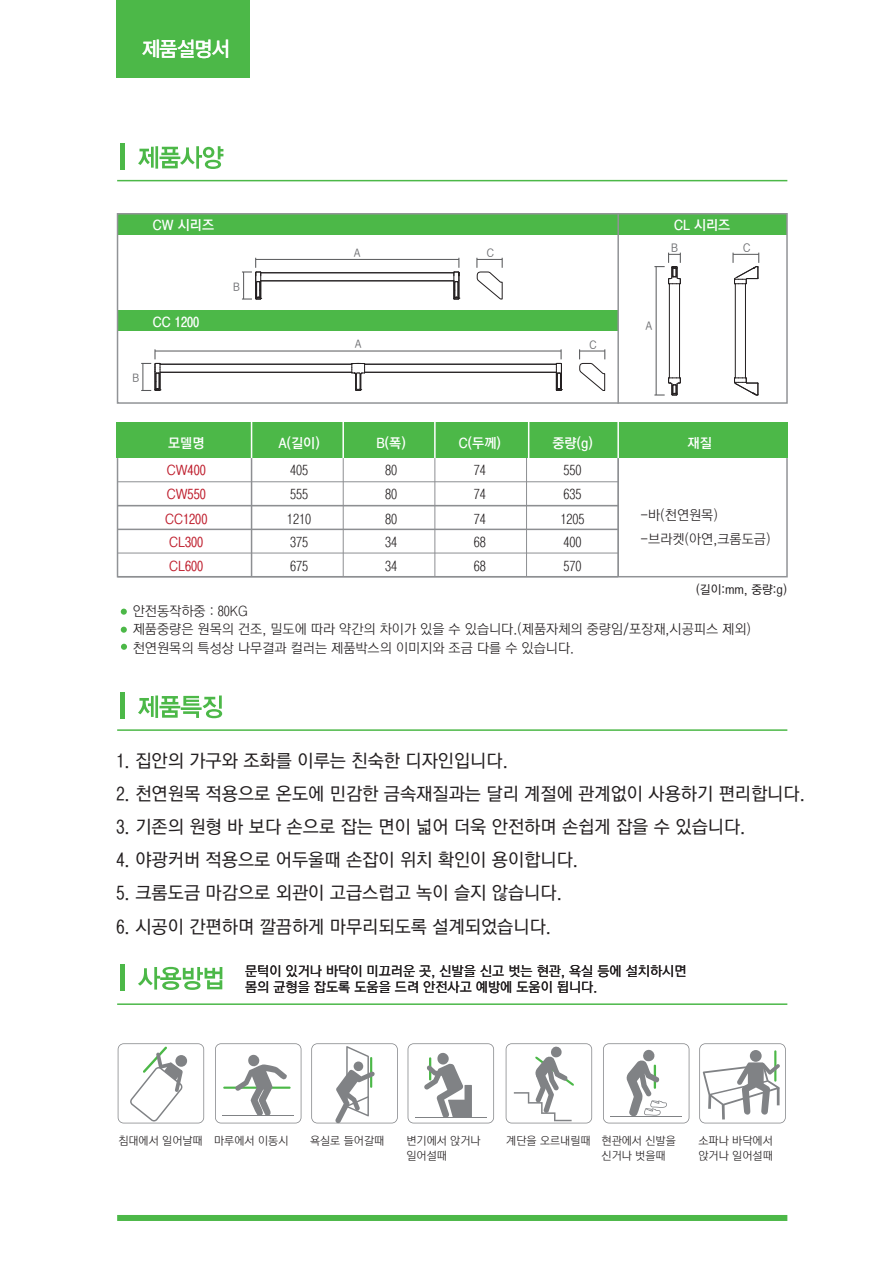
<style>
.page{position:relative;width:893px;height:1263px;background:#fff}
.page>*{position:absolute;margin:0;border:0;box-sizing:border-box;transform-origin:0 0}
.t1{font:20.85px "YDIYGO130 KSCPC EUC H";letter-spacing:-.1em;color:#fff;scale:.93 1}
.t2{font:18px "YGO530";color:#231f20}
.t3{font:13.5px/18.1px "YGO520";color:#231f20}
.t4{font:13.5px/15.3px "YGO530";color:#231f20}
.t5{font:13.5px "YGO540";color:#fff}
.t6{font:13.5px/24.2px "YGO530";color:#be1d2c;text-align:justify}
.t7{font:12px "YGO530";color:#231f20}
.t8{font:11.25px/15.1px "YGO520";color:#231f20}
.t9{font:11.1px "YGO530";color:#6c6d70}
.t10{font:10.8px "YGO530";color:#6c6d70}
</style>
<div class="page">
<hr style="left:251px;top:423px;width:1px;height:154px;background:#8d8f92">
<hr style="left:343px;top:423px;width:1px;height:154px;background:#8d8f92">
<hr style="left:435px;top:423px;width:1px;height:154px;background:#8d8f92">
<hr style="left:526px;top:423px;width:1px;height:154px;background:#8d8f92">
<hr style="left:617px;top:423px;width:2px;height:154px;background:#8d8f92">
<div style="left:118px;top:214px;width:669px;height:20px;background:#4cb848"></div>
<div style="left:118px;top:310px;width:500px;height:21px;background:#4cb848"></div>
<svg style="left:138px;top:967px;width:84px;height:23px"></svg>
<hr style="left:121px;top:964px;width:4px;height:26px;background:#4cb848">
<hr style="left:117px;top:1003px;width:670px;height:2px;background:#4cb848">
<svg style="left:138px;top:146px;width:85px;height:23px"></svg>
<hr style="left:117px;top:180px;width:670px;height:1px;background:#4cb848">
<div style="left:117px;top:1215px;width:670px;height:6px;background:#4cb848"></div>
<div style="left:120px;top:143px;width:5px;height:26px;background:#4cb848"></div>
<svg style="left:138px;top:695px;width:84px;height:23px"></svg>
<div style="left:120px;top:692px;width:5px;height:26px;background:#4cb848"></div>
<hr style="left:117px;top:729px;width:670px;height:2px;background:#4cb848">
<div style="left:116px;top:0;width:134px;height:77px;background:#4cb848"></div>
<svg style="left:215px;top:1043px;width:86px;height:80px"></svg>
<svg style="left:311px;top:1043px;width:87px;height:80px"></svg>
<svg style="left:408px;top:1043px;width:86px;height:80px"></svg>
<svg style="left:118px;top:1043px;width:86px;height:80px"></svg>
<hr style="left:222px;top:1115px;width:71px;height:1px;background:#808285">
<hr style="left:415px;top:1117px;width:71px;height:1px;background:#808285">
<svg style="left:506px;top:1043px;width:86px;height:80px"></svg>
<svg style="left:699px;top:1043px;width:87px;height:80px"></svg>
<svg style="left:603px;top:1043px;width:86px;height:80px"></svg>
<div style="left:117px;top:423px;width:671px;height:35px;background:#4cb848"></div>
<div style="left:117px;top:213px;width:671px;height:191px;border:2px solid #919396"></div>
<svg style="left:121px;top:627px;width:6px;height:6px"></svg>
<svg style="left:121px;top:609px;width:6px;height:6px"></svg>
<svg style="left:121px;top:644px;width:6px;height:6px"></svg>
<svg style="left:476px;top:258px;width:27px;height:42px"></svg>
<svg style="left:579px;top:349px;width:26px;height:42px"></svg>
<svg style="left:732px;top:253px;width:27px;height:143px"></svg>
<svg style="left:242px;top:258px;width:218px;height:42px"></svg>
<svg style="left:654px;top:253px;width:27px;height:143px"></svg>
<hr style="left:656px;top:267px;width:1px;height:128px;background:#57585a">
<svg style="left:141px;top:349px;width:421px;height:42px"></svg>
<hr style="left:118px;top:481px;width:500px;height:1px;background:#8d8f92">
<hr style="left:118px;top:553px;width:500px;height:1px;background:#8d8f92">
<hr style="left:118px;top:576px;width:500px;height:1px;background:#8d8f92">
<hr style="left:118px;top:505px;width:500px;height:1px;background:#8d8f92">
<hr style="left:118px;top:529px;width:500px;height:1px;background:#8d8f92">
<hr style="left:617px;top:214px;width:2px;height:190px;background:#919396">
<hr style="left:251px;top:419px;width:1px;height:39px;background:#fff">
<hr style="left:342px;top:419px;width:2px;height:39px;background:#fff">
<hr style="left:434px;top:419px;width:2px;height:39px;background:#fff">
<hr style="left:528px;top:419px;width:1px;height:39px;background:#fff">
<hr style="left:617px;top:419px;width:2px;height:39px;background:#fff">
<p class="t1" style="left:141px;top:37px;width:97px">제품설명서</p>
<p class="t5" style="left:153px;top:218px;width:63px">CW 시리즈</p>
<p class="t5" style="left:153px;top:316px;width:48px">CC 1200</p>
<p class="t10" style="left:132px;top:373px;width:8px">B</p>
<p class="t10" style="left:233px;top:281px;width:8px">B</p>
<p class="t10" style="left:354px;top:247px;width:8px">A</p>
<p class="t10" style="left:487px;top:247px;width:9px">C</p>
<p class="t10" style="left:355px;top:339px;width:8px">A</p>
<p class="t10" style="left:589px;top:339px;width:9px">C</p>
<p class="t5" style="left:674px;top:218px;width:58px">CL 시리즈</p>
<p class="t9" style="left:671px;top:242px;width:8px">B</p>
<p class="t9" style="left:743px;top:242px;width:9px">C</p>
<p class="t9" style="left:645px;top:321px;width:8px">A</p>
<p class="t5" style="left:168px;top:436px;width:38px">모델명</p>
<p class="t5" style="left:278px;top:436px;width:43px">A(길이)</p>
<p class="t5" style="left:376px;top:436px;width:31px">B(폭)</p>
<p class="t5" style="left:459px;top:436px;width:44px">C(두께)</p>
<p class="t5" style="left:552px;top:436px;width:42px">중량(g)</p>
<p class="t5" style="left:688px;top:436px;width:26px">재질</p>
<p class="t6" style="left:165px;top:459px;width:44px">CW400<br>CW550<br>CC1200</p>
<p class="t6" style="left:169px;top:531px;width:36px;line-height:23.7px">CL300<br>CL600</p>
<p class="t3" style="left:290px;top:462px;width:20px">405</p>
<p class="t3" style="left:385px;top:462px;width:14px">80</p>
<p class="t3" style="left:474px;top:462px;width:14px">74</p>
<p class="t3" style="left:563px;top:462px;width:20px">550</p>
<p class="t3" style="left:290px;top:485px;width:20px">555</p>
<p class="t3" style="left:385px;top:485px;width:14px">80</p>
<p class="t3" style="left:474px;top:485px;width:14px">74</p>
<p class="t3" style="left:563px;top:485px;width:20px">635</p>
<p class="t3" style="left:287px;top:510px;width:26px">1210</p>
<p class="t3" style="left:385px;top:510px;width:14px">80</p>
<p class="t3" style="left:474px;top:510px;width:14px">74</p>
<p class="t3" style="left:560px;top:510px;width:26px">1205</p>
<p class="t3" style="left:290px;top:534px;width:20px">375</p>
<p class="t3" style="left:385px;top:534px;width:14px">34</p>
<p class="t3" style="left:474px;top:534px;width:14px">68</p>
<p class="t3" style="left:563px;top:534px;width:20px">400</p>
<p class="t3" style="left:290px;top:557px;width:20px">675</p>
<p class="t3" style="left:385px;top:557px;width:14px">34</p>
<p class="t3" style="left:474px;top:557px;width:14px">68</p>
<p class="t3" style="left:563px;top:557px;width:20px">570</p>
<p class="t3" style="left:641px;top:504px;width:131px;line-height:24px">-바(천연원목) -브라켓(아연,크롬도금)</p>
<p class="t7" style="left:696px;top:583px;width:92px">(길이:mm, 중량:g)</p>
<p class="t3" style="left:133px;top:603px;width:620px">안전동작하중 : 80KG<br>제품중량은 원목의 건조, 밀도에 따라 약간의 차이가 있을 수 있습니다.(제품자체의 중량임/포장재,시공피스 제외) 천연원목의 특성상 나무결과 컬러는 제품박스의 이미지와 조금 다를 수 있습니다.</p>
<p class="t2" style="left:117px;top:751px;width:393px">1. 집안의 가구와 조화를 이루는 친숙한 디자인입니다.</p>
<p class="t2" style="left:117px;top:784px;width:690px">2. 천연원목 적용으로 온도에 민감한 금속재질과는 달리 계절에 관계없이 사용하기 편리합니다.</p>
<p class="t2" style="left:117px;top:817px;width:631px">3. 기존의 원형 바 보다 손으로 잡는 면이 넓어 더욱 안전하며 손쉽게 잡을 수 있습니다.</p>
<p class="t2" style="left:117px;top:851px;width:463px">4. 야광커버 적용으로 어두울때 손잡이 위치 확인이 용이합니다.</p>
<p class="t2" style="left:117px;top:884px;width:447px">5. 크롬도금 마감으로 외관이 고급스럽고 녹이 슬지 않습니다.</p>
<p class="t2" style="left:117px;top:917px;width:436px">6. 시공이 간편하며 깔끔하게 마무리되도록 설계되었습니다.</p>
<p class="t4" style="left:245px;top:964px;width:443px">문턱이 있거나 바닥이 미끄러운 곳, 신발을 신고 벗는 현관, 욕실 등에 설치하시면 몸의 균형을 잡도록 도움을 드려 안전사고 예방에 도움이 됩니다.</p>
<p class="t8" style="left:118px;top:1134px;width:172px">침대에서 일어날때 마루에서 이동시</p>
<p class="t8" style="left:310px;top:1134px;width:76px">욕실로 들어갈때</p>
<p class="t8" style="left:406px;top:1134px;width:76px">변기에서 앉거나 일어설때</p>
<p class="t8" style="left:601px;top:1134px;width:76px;text-indent:-95px">계단을 오르내릴때 현관에서 신발을 신거나 벗을때</p>
<p class="t8" style="left:698px;top:1134px;width:76px">소파나 바닥에서 앉거나 일어설때</p>
</div>
